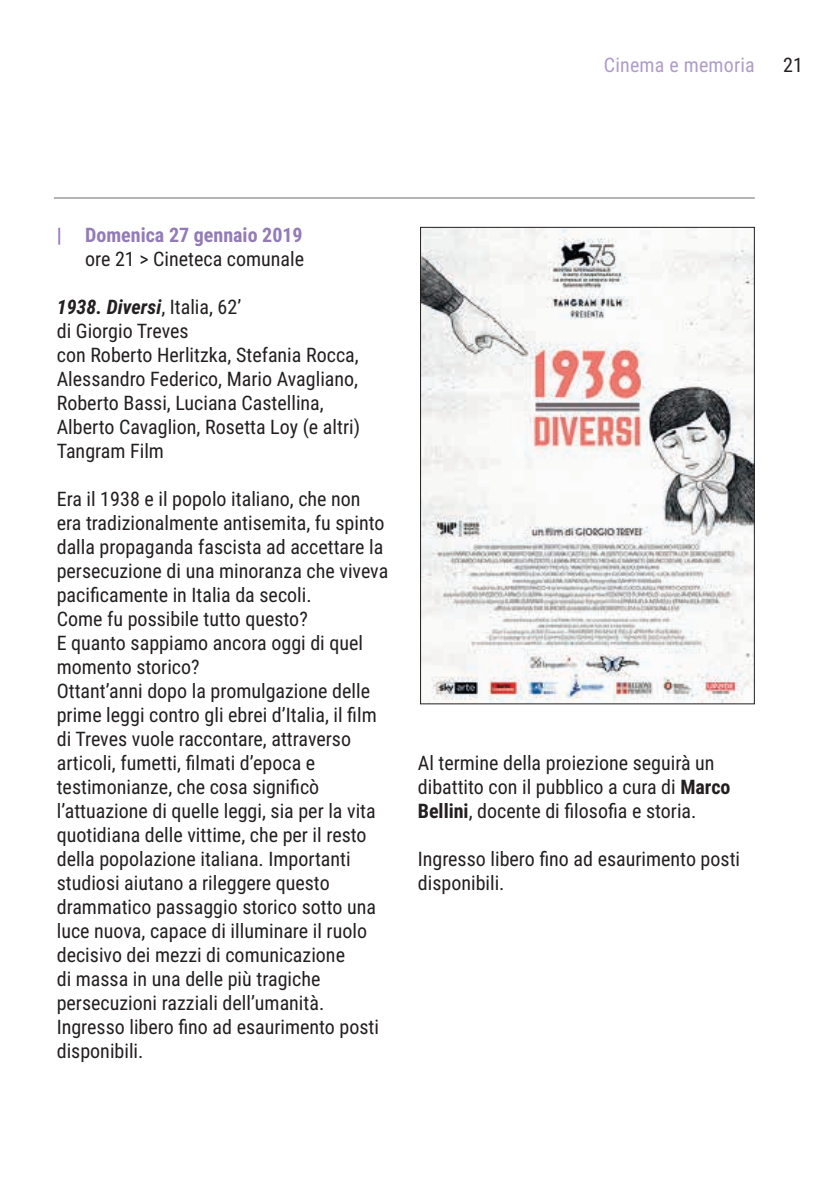
<style>
.page{position:relative;width:840px;height:1191px;background:#fff}
.page>*{position:absolute;margin:0;border:0;box-sizing:border-box;transform-origin:0 0}
.t1{font:20px/24px "Roboto Condensed";color:#231f20}
.t2{font:700 20px "Roboto Condensed";color:#937bb8}
.t3{font:20px "Roboto Condensed";letter-spacing:.01em;color:#ae9cca}
.s1{font-weight:700;font-style:italic}
.s2{font-weight:700}
</style>
<div class="page">
<hr style="left:54px;top:197px;width:700px;height:1px;background:#706b6a">
<img style="left:422px;top:229px;width:330px;height:473px">
<div style="left:420px;top:227px;width:334px;height:477px;border:1px solid #231f20"></div>
<p class="t3" style="left:603px;top:51px;width:152px">Cinema e memoria</p>
<p class="t1" style="left:782px;top:52px;width:21px">21</p>
<p class="t2" style="left:57px;top:221px;width:247px">| Domenica 27 gennaio 2019</p>
<p class="t1" style="left:85px;top:246px;width:220px">ore 21 &gt; Cineteca comunale</p>
<p class="t1" style="left:57px;top:294px;width:304px"><span class="s1">1938. Diversi</span>, Italia, 62’<br>di Giorgio Treves<br>con Roberto Herlitzka, Stefania Rocca,<br>Alessandro Federico, Mario Avagliano,<br>Roberto Bassi, Luciana Castellina,<br>Alberto Cavaglion, Rosetta Loy (e altri)<br>Tangram Film</p>
<p class="t1" style="left:57px;top:486px;width:333px">Era il 1938 e il popolo italiano, che non era tradizionalmente antisemita, fu spinto dalla propaganda fascista ad accettare la persecuzione di una minoranza che viveva pacificamente in Italia da secoli.<br>Come fu possibile tutto questo?<br>E quanto sappiamo ancora oggi di quel momento storico?<br>Ottant’anni dopo la promulgazione delle prime leggi contro gli ebrei d’Italia, il film di Treves vuole raccontare, attraverso articoli, fumetti, filmati d’epoca e testimonianze, che cosa significò l’attuazione di quelle leggi, sia per la vita quotidiana delle vittime, che per il resto della popolazione italiana. Importanti studiosi aiutano a rileggere questo drammatico passaggio storico sotto una luce nuova, capace di illuminare il ruolo decisivo dei mezzi di comunicazione<br>di massa in una delle più tragiche persecuzioni razziali dell’umanità.<br>Ingresso libero fino ad esaurimento posti disponibili.</p>
<p class="t1" style="left:417px;top:750px;width:314px">Al termine della proiezione seguirà un dibattito con il pubblico a cura di <span class="s2">Marco<br>Bellini</span>, docente di filosofia e storia.</p>
<p class="t1" style="left:417px;top:846px;width:324px">Ingresso libero fino ad esaurimento posti disponibili.</p>
</div>
